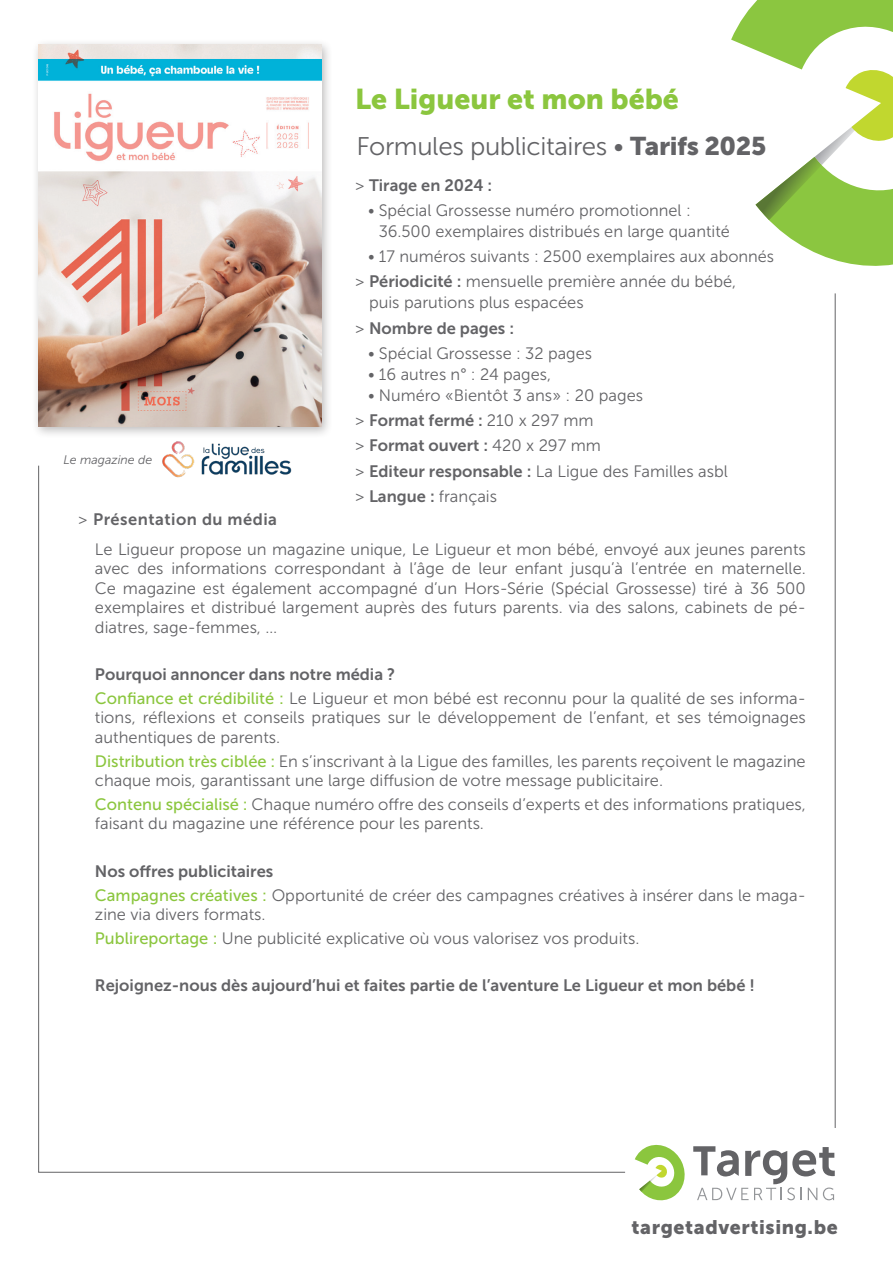
<style>
.page{position:relative;width:893px;height:1263px;background:#fff}
.page>*{position:absolute;margin:0;border:0;box-sizing:border-box;transform-origin:0 0}
.t1{font:28.5px "Museo Sans 900";color:#8bc63e}
.t2{font:25.5px "Museo Sans 300";letter-spacing:-.015em;color:#636366}
.t3{font:19.5px "Museo Sans 900";letter-spacing:.03em;color:#636366}
.t4{font:16.5px/19.5px "Museo Sans 300";color:#636366}
.t5{font:16.5px "Museo Sans 700";color:#636366}
.t6{font:16.5px "Museo Sans 700";letter-spacing:.03em;color:#636366}
.t7{font:italic 12.3px "Museo Sans 300";color:#636366}
.s1{font-family:"Museo Sans 900"}
.s2{font-family:"Museo Sans 300"}
.s3{font-family:"Museo Sans 700"}
.s4{font-family:"Museo Sans 500";color:#8bc63e}
</style>
<div class="page">
<hr style="left:835px;top:293px;width:1px;height:835px;background:#636366">
<svg style="left:731px;top:0;width:162px;height:266px"></svg>
<svg style="left:755px;top:65px;width:138px;height:155px"></svg>
<svg style="left:38px;top:465px;width:588px;height:708px"></svg>
<svg style="left:635px;top:1144px;width:200px;height:57px"></svg>
<div style="left:32px;top:39px;width:301px;height:400px;background:#231f20;opacity:.3"></div>
<img style="left:38px;top:44px;width:283px;height:382px">
<img style="left:160px;top:423px;width:136px;height:72px">
<p class="t7" style="left:64px;top:453px;width:90px">Le magazine de</p>
<p class="t1" style="left:355px;top:83px;width:325px">Le Ligueur et mon bébé</p>
<p class="t2" style="left:356px;top:132px;width:411px">Formules publicitaires • <span class="s1">Tarifs 2025</span></p>
<p class="t5" style="left:355px;top:176px;width:138px"><span class="s2">&gt;</span> Tirage en 2024 :</p>
<p class="t4" style="left:379px;top:200px;width:353px;line-height:21px;text-indent:-11px">• Spécial Grossesse numéro promotionnel :<br>36.500 exemplaires distribués en large quantité</p>
<p class="t4" style="left:368px;top:247px;width:408px">• 17 numéros suivants : 2500 exemplaires aux abonnés</p>
<p class="t4" style="left:369px;top:271px;width:369px;line-height:21px;text-indent:-14px">&gt; <span class="s3">Périodicité :</span> mensuelle première année du bébé, puis parutions plus espacées</p>
<p class="t5" style="left:355px;top:319px;width:160px"><span class="s2">&gt;</span> Nombre de pages :</p>
<p class="t4" style="left:368px;top:344px;width:225px">• Spécial Grossesse : 32 pages</p>
<p class="t4" style="left:368px;top:365px;width:185px">• 16 autres n° : 24 pages,</p>
<p class="t4" style="left:368px;top:386px;width:277px">• Numéro « Bientôt 3 ans » : 20 pages</p>
<p class="t5" style="left:355px;top:411px;width:240px"><span class="s2">&gt;</span> Format fermé : <span class="s2">210 x 297 mm</span></p>
<p class="t5" style="left:355px;top:436px;width:247px"><span class="s2">&gt;</span> Format ouvert : <span class="s2">420 x 297 mm</span></p>
<p class="t4" style="left:355px;top:461px;width:374px">&gt; <span class="s3">Editeur responsable :</span> La Ligue des Familles asbl</p>
<p class="t4" style="left:355px;top:487px;width:143px">&gt; <span class="s3">Langue :</span> français</p>
<p class="t6" style="left:78px;top:510px;width:200px"><span class="s2">&gt;</span> Présentation du média</p>
<p class="t4" style="left:95px;top:539px;width:712px;text-align:justify">Le Ligueur propose un magazine unique, Le Ligueur et mon bébé, envoyé aux jeunes parents avec des informations correspondant à l’âge de leur enfant jusqu’à l’entrée en maternelle.<br>Ce magazine est également accompagné d’un Hors-Série (Spécial Grossesse) tiré à 36 500 exemplaires et distribué largement auprès des futurs parents. via des salons, cabinets de pé&shy;diatres, sage-femmes, …</p>
<p class="t5" style="left:95px;top:665px;width:302px">Pourquoi annoncer dans notre média ?</p>
<p class="t4" style="left:95px;top:688px;width:712px;text-align:justify"><span class="s4">Confiance et crédibilité :</span> Le Ligueur et mon bébé est reconnu pour la qualité de ses informa&shy;tions, réflexions et conseils pratiques sur le développement de l’enfant, et ses témoignages authentiques de parents.</p>
<p class="t4" style="left:95px;top:751px;width:712px"><span class="s4">Distribution très ciblée :</span> En s’inscrivant à la Ligue des familles, les parents reçoivent le magazine chaque mois, garantissant une large diffusion de votre message publicitaire.</p>
<p class="t4" style="left:95px;top:794px;width:712px"><span class="s4">Contenu spécialisé :</span> Chaque numéro offre des conseils d’experts et des informations pratiques, faisant du magazine une référence pour les parents.</p>
<p class="t5" style="left:95px;top:862px;width:180px">Nos offres publicitaires</p>
<p class="t4" style="left:95px;top:885px;width:712px"><span class="s4">Campagnes créatives :</span> Opportunité de créer des campagnes créatives à insérer dans le maga&shy;zine via divers formats.</p>
<p class="t4" style="left:95px;top:928px;width:546px"><span class="s4">Publireportage :</span> Une publicité explicative où vous valorisez vos produits.</p>
<p class="t5" style="left:95px;top:976px;width:661px">Rejoignez-nous dès aujourd’hui et faites partie de l’aventure Le Ligueur et mon bébé !</p>
<p class="t3" style="left:632px;top:1216px;width:208px">targetadvertising.be</p>
</div>
